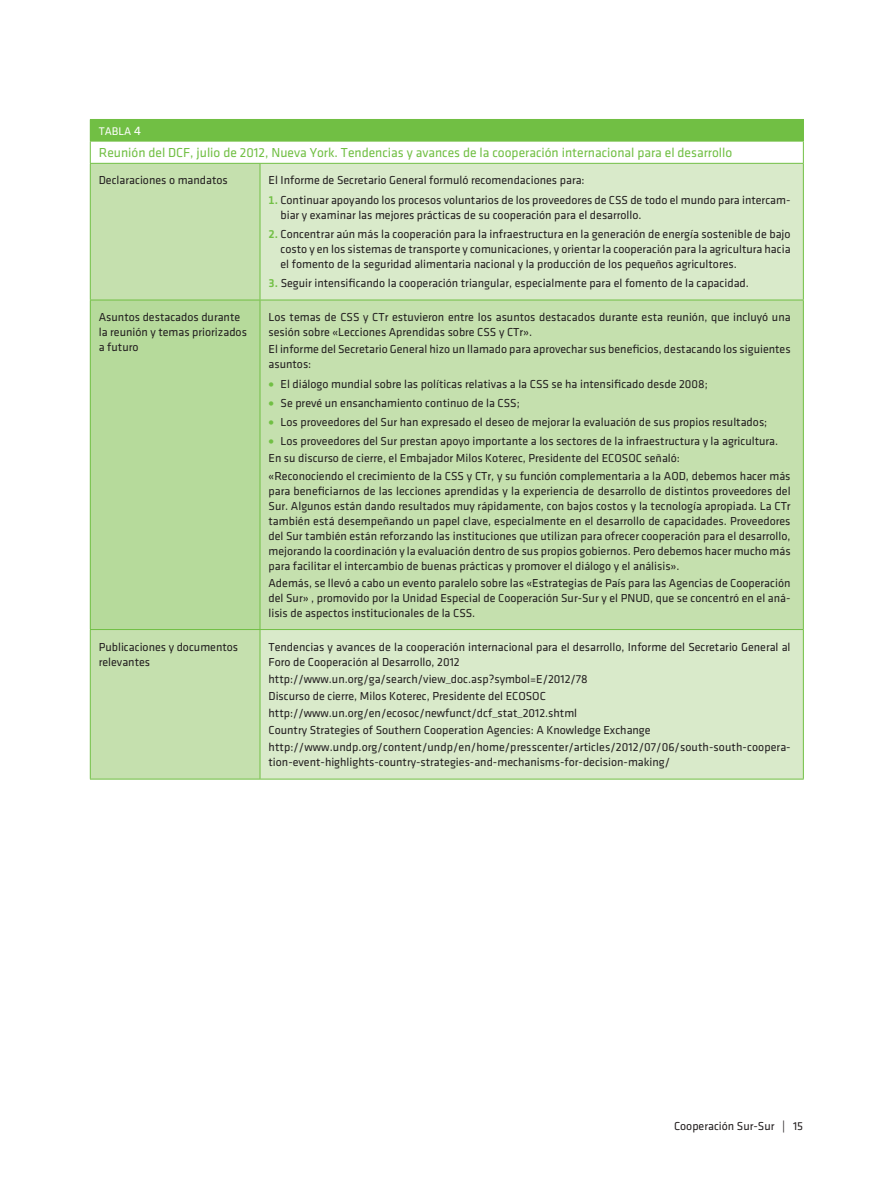
<style>
.page{position:relative;width:893px;height:1191px;background:#fff}
.page>*{position:absolute;margin:0;border:0;box-sizing:border-box;transform-origin:0 0}
.t1{font:13.5px "Klavika";color:#71bf44}
.t2{font:12px/15px "Klavika";color:#231f20}
.t3{font:11.55px "Klavika Regular Plain SC900";color:#fff}
.s1{font-size:12.75px}
.s2{font-family:"Klavika Medium TF";color:#71bf44}
.s3{color:#71bf44}
</style>
<div class="page">
<div style="left:90px;top:119px;width:713px;height:22px;background:#71bf44"></div>
<div style="left:91px;top:164px;width:169px;height:614px;background:#c5e0ae"></div>
<svg style="left:261px;top:164px;width:542px;height:614px;background:#cee4ba"></svg>
<div style="left:90px;top:300px;width:170px;height:329px;background:#b6da9b"></div>
<hr style="left:260px;top:119px;width:544px;height:1px;background:#71bf44">
<hr style="left:90px;top:141px;width:170px;height:1px;background:#71bf44">
<svg style="left:90px;top:141px;width:1px;height:22px"></svg>
<hr style="left:260px;top:141px;width:544px;height:1px;background:#71bf44">
<svg style="left:803px;top:120px;width:1px;height:43px"></svg>
<hr style="left:90px;top:163px;width:170px;height:1px;background:#71bf44">
<hr style="left:90px;top:164px;width:1px;height:136px;background:#71bf44">
<hr style="left:260px;top:163px;width:544px;height:1px;background:#71bf44">
<hr style="left:260px;top:164px;width:1px;height:136px;background:#71bf44">
<hr style="left:803px;top:164px;width:1px;height:136px;background:#71bf44">
<hr style="left:90px;top:300px;width:170px;height:1px;background:#71bf44">
<hr style="left:90px;top:300px;width:1px;height:329px;background:#71bf44">
<hr style="left:260px;top:300px;width:544px;height:1px;background:#71bf44">
<hr style="left:260px;top:300px;width:1px;height:329px;background:#71bf44">
<hr style="left:803px;top:300px;width:1px;height:329px;background:#71bf44">
<hr style="left:90px;top:629px;width:170px;height:1px;background:#71bf44">
<hr style="left:90px;top:630px;width:1px;height:148px;background:#71bf44">
<hr style="left:260px;top:629px;width:544px;height:1px;background:#71bf44">
<hr style="left:260px;top:630px;width:1px;height:148px;background:#71bf44">
<hr style="left:803px;top:630px;width:1px;height:148px;background:#71bf44">
<hr style="left:90px;top:778px;width:170px;height:1px;background:#71bf44">
<hr style="left:260px;top:778px;width:544px;height:1px;background:#71bf44">
<p class="t3" style="left:99px;top:125px;width:44px">tabla <span class="s1">4</span></p>
<p class="t1" style="left:99px;top:145px;width:635px">Reunión del DCF, julio de 2012, Nueva York. Tendencias y avances de la cooperación internacional para el desarrollo</p>
<p class="t2" style="left:99px;top:173px;width:131px">Declaraciones o mandatos</p>
<p class="t2" style="left:269px;top:173px;width:318px">El Informe de Secretario General formuló recomendaciones para:</p>
<p class="t2" style="left:281px;top:192px;width:511px;text-indent:-12px"><span class="s2">1.</span> Continuar apoyando los procesos voluntarios de los proveedores de CSS de todo el mundo para intercam&shy;biar y examinar las mejores prácticas de su cooperación para el desarrollo.</p>
<p class="t2" style="left:281px;top:227px;width:512px;text-align:justify;text-indent:-12px"><span class="s2">2.</span> Concentrar aún más la cooperación para la infraestructura en la generación de energía sostenible de bajo costo y en los sistemas de transporte y comunicaciones, y orientar la cooperación para la agricultura hacia el fomento de la seguridad alimentaria nacional y la producción de los pequeños agricultores.</p>
<p class="t2" style="left:269px;top:276px;width:482px"><span class="s2">3.</span> Seguir intensificando la cooperación triangular, especialmente para el fomento de la capacidad.</p>
<p class="t2" style="left:99px;top:310px;width:150px">Asuntos destacados durante la reunión y temas priorizados a futuro</p>
<p class="t2" style="left:269px;top:310px;width:524px">Los temas de CSS y CTr estuvieron entre los asuntos destacados durante esta reunión, que incluyó una sesión sobre «Lecciones Aprendidas sobre CSS y CTr».</p>
<p class="t2" style="left:269px;top:342px;width:524px">El informe del Secretario General hizo un llamado para aprovechar sus beneficios, destacando los siguientes asuntos:</p>
<p class="t2" style="left:269px;top:376px;width:441px"><span class="s3">•</span> El diálogo mundial sobre las políticas relativas a la CSS se ha intensificado desde 2008;</p>
<p class="t2" style="left:269px;top:395px;width:253px"><span class="s3">•</span> Se prevé un ensanchamiento continuo de la CSS;</p>
<p class="t2" style="left:269px;top:415px;width:500px"><span class="s3">•</span> Los proveedores del Sur han expresado el deseo de mejorar la evaluación de sus propios resultados;</p>
<p class="t2" style="left:269px;top:433px;width:524px;line-height:17.1px"><span class="s3">•</span> Los proveedores del Sur prestan apoyo importante a los sectores de la infraestructura y la agricultura.<br>En su discurso de cierre, el Embajador Milos Koterec, Presidente del ECOSOC señaló:<br>«Reconociendo el crecimiento de la CSS y CTr, y su función complementaria a la AOD, debemos hacer más</p>
<p class="t2" style="left:269px;top:483px;width:524px;text-align:justify">para beneficiarnos de las lecciones aprendidas y la experiencia de desarrollo de distintos proveedores del Sur. Algunos están dando resultados muy rápidamente, con bajos costos y la tecnología apropiada. La CTr también está desempeñando un papel clave, especialmente en el desarrollo de capacidades. Proveedores del Sur también están reforzando las instituciones que utilizan para ofrecer cooperación para el desarrollo, mejorando la coordinación y la evaluación dentro de sus propios gobiernos. Pero debemos hacer mucho más para facilitar el intercambio de buenas prácticas y promover el diálogo y el análisis».</p>
<p class="t2" style="left:269px;top:575px;width:524px;text-align:justify">Además, se llevó a cabo un evento paralelo sobre las «Estrategias de País para las Agencias de Cooperación del Sur» , promovido por la Unidad Especial de Cooperación Sur-Sur y el PNUD, que se concentró en el aná&shy;lisis de aspectos institucionales de la CSS.</p>
<p class="t2" style="left:99px;top:639px;width:141px">Publicaciones y documentos relevantes</p>
<p class="t2" style="left:269px;top:639px;width:524px">Tendencias y avances de la cooperación internacional para el desarrollo, Informe del Secretario General al<br>Foro de Cooperación al Desarrollo, 2012</p>
<p class="t2" style="left:269px;top:670px;width:524px;line-height:17.1px">http://www.un.org/ga/search/view_doc.asp?symbol=E/2012/78<br>Discurso de cierre, Milos Koterec, Presidente del ECOSOC http://www.un.org/en/ecosoc/newfunct/dcf_stat_2012.shtml<br>Country Strategies of Southern Cooperation Agencies: A Knowledge Exchange http://www.undp.org/content/undp/en/home/presscenter/articles/2012/07/06/south-south-coopera-</p>
<p class="t2" style="left:269px;top:755px;width:403px">tion-event-highlights-country-strategies-and-mechanisms-for-decision-making/</p>
<p class="t2" style="left:674px;top:1118px;width:131px">Cooperación Sur-Sur | 15</p>
</div>
